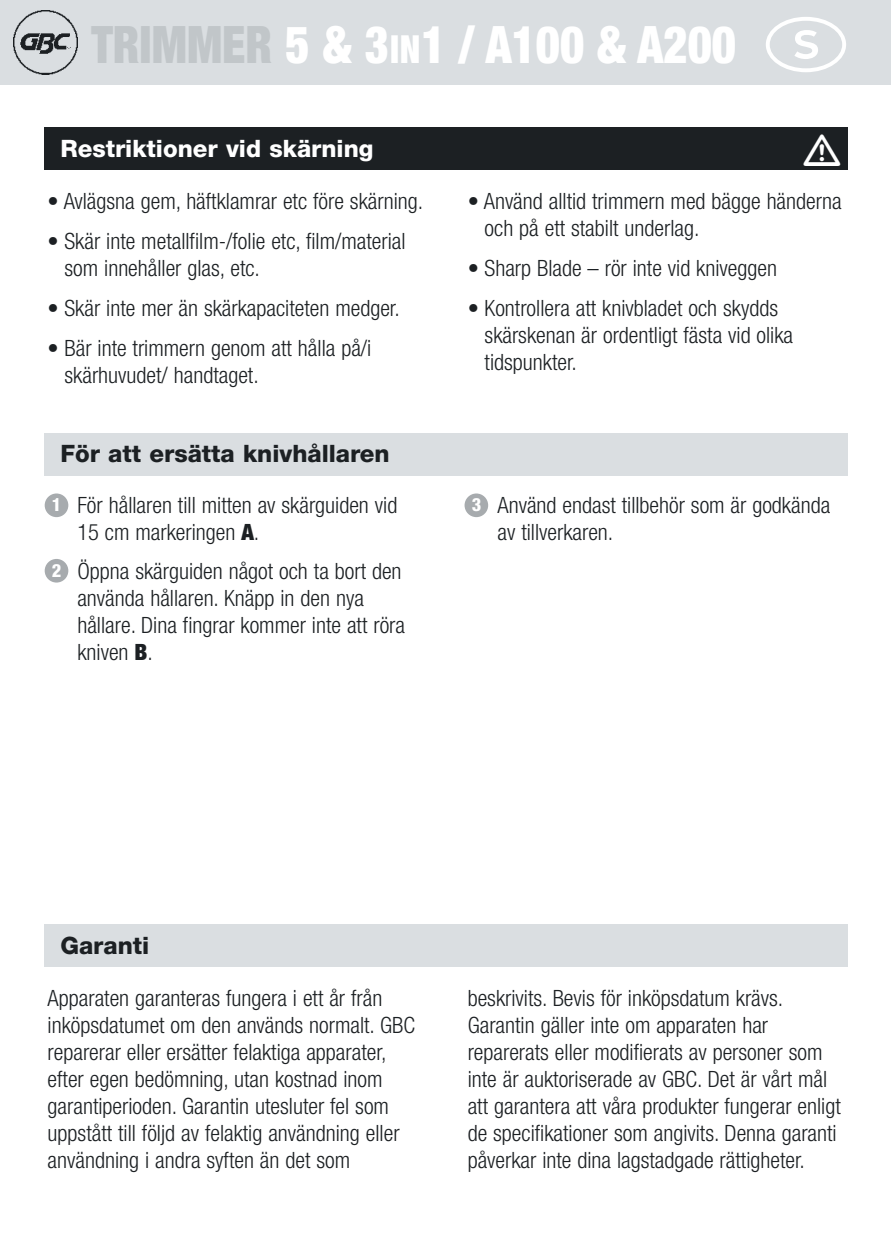
<style>
.page{position:relative;width:891px;height:1257px;background:#fff}
.page>*{position:absolute;margin:0;border:0;box-sizing:border-box;transform-origin:0 0}
.t1{font:900 condensed 51.6px "Helvetica Neue";color:#fff;scale:.9 1}
.t2{font:800 24px "Helvetica Neue";color:#1c2023}
.t3{font:800 24px "Helvetica Neue";color:#fff}
.t4{font:300 condensed 22.5px/27px "Helvetica Neue";color:#1c2023}
.t5{font:800 condensed 18.3px "Helvetica Neue";color:#fff}
.s1{color:#c1c6c9}
.s2{font-size:38.7px}
.s3{font-weight:900}
</style>
<div class="page">
<div style="left:0;top:0;width:891px;height:85px;background:#dadee1"></div>
<img style="left:13px;top:11px;width:64px;height:63px">
<div style="left:45px;top:925px;width:803px;height:42px;background:#dadee1"></div>
<div style="left:45px;top:433px;width:803px;height:42px;background:#dadee1"></div>
<div style="left:45px;top:494px;width:23px;height:23px;background:#a7abae;border-radius:50%"></div>
<div style="left:465px;top:494px;width:23px;height:23px;background:#a7abae;border-radius:50%"></div>
<div style="left:45px;top:559px;width:23px;height:24px;background:#a7abae;border-radius:50%"></div>
<div style="left:45px;top:128px;width:803px;height:42px;background:#1c2023"></div>
<h1 class="t1" style="left:91px;top:26px;width:718px"><span class="s1">TRIMMER</span> 5 &amp; 3<span class="s2">IN</span>1 / A100 &amp; A200</h1>
<p class="t3" style="left:60px;top:140px;width:315px">Restriktioner vid skärning</p>
<p class="t4" style="left:48px;top:190px;width:377px">• Avlägsna gem, häftklamrar etc före skärning.</p>
<p class="t4" style="left:65px;top:230px;width:343px;text-indent:-17px">• Skär inte metallfilm-/folie etc, film/material som innehåller glas, etc.</p>
<p class="t4" style="left:48px;top:296px;width:354px">• Skär inte mer än skärkapaciteten medger.</p>
<p class="t4" style="left:65px;top:336px;width:308px;text-indent:-17px">• Bär inte trimmern genom att hålla på/i skärhuvudet/ handtaget.</p>
<p class="t4" style="left:485px;top:190px;width:359px;text-indent:-17px">• Använd alltid trimmern med bägge händerna och på ett stabilt underlag.</p>
<p class="t4" style="left:468px;top:257px;width:311px">• Sharp Blade – rör inte vid kniveggen</p>
<p class="t4" style="left:485px;top:296px;width:310px;text-indent:-17px">• Kontrollera att knivbladet och skydds skärskenan är ordentligt fästa vid olika tidspunkter.</p>
<p class="t2" style="left:60px;top:445px;width:331px">För att ersätta knivhållaren</p>
<p class="t4" style="left:77px;top:493px;width:321px">För hållaren till mitten av skärguiden vid<br>15 cm markeringen <span class="s3">A</span>.</p>
<p class="t4" style="left:77px;top:560px;width:329px">Öppna skärguiden något och ta bort den använda hållaren. Knäpp in den nya hållare. Dina fingrar kommer inte att röra kniven <span class="s3">B</span>.</p>
<p class="t5" style="left:52px;top:498px;width:11px">1</p>
<p class="t5" style="left:472px;top:498px;width:11px">3</p>
<p class="t5" style="left:52px;top:564px;width:11px">2</p>
<p class="t4" style="left:497px;top:493px;width:334px">Använd endast tillbehör som är godkända av tillverkaren.</p>
<p class="t2" style="left:60px;top:937px;width:90px">Garanti</p>
<p class="t4" style="left:48px;top:987px;width:369px">Apparaten garanteras fungera i ett år från inköpsdatumet om den används normalt. GBC reparerar eller ersätter felaktiga apparater, efter egen bedömning, utan kostnad inom garantiperioden. Garantin utesluter fel som uppstått till följd av felaktig användning eller användning i andra syften än det som</p>
<p class="t4" style="left:468px;top:987px;width:375px">beskrivits. Bevis för inköpsdatum krävs.<br>Garantin gäller inte om apparaten har reparerats eller modifierats av personer som inte är auktoriserade av GBC. Det är vårt mål att garantera att våra produkter fungerar enligt de specifikationer som angivits. Denna garanti påverkar inte dina lagstadgade rättigheter.</p>
</div>
